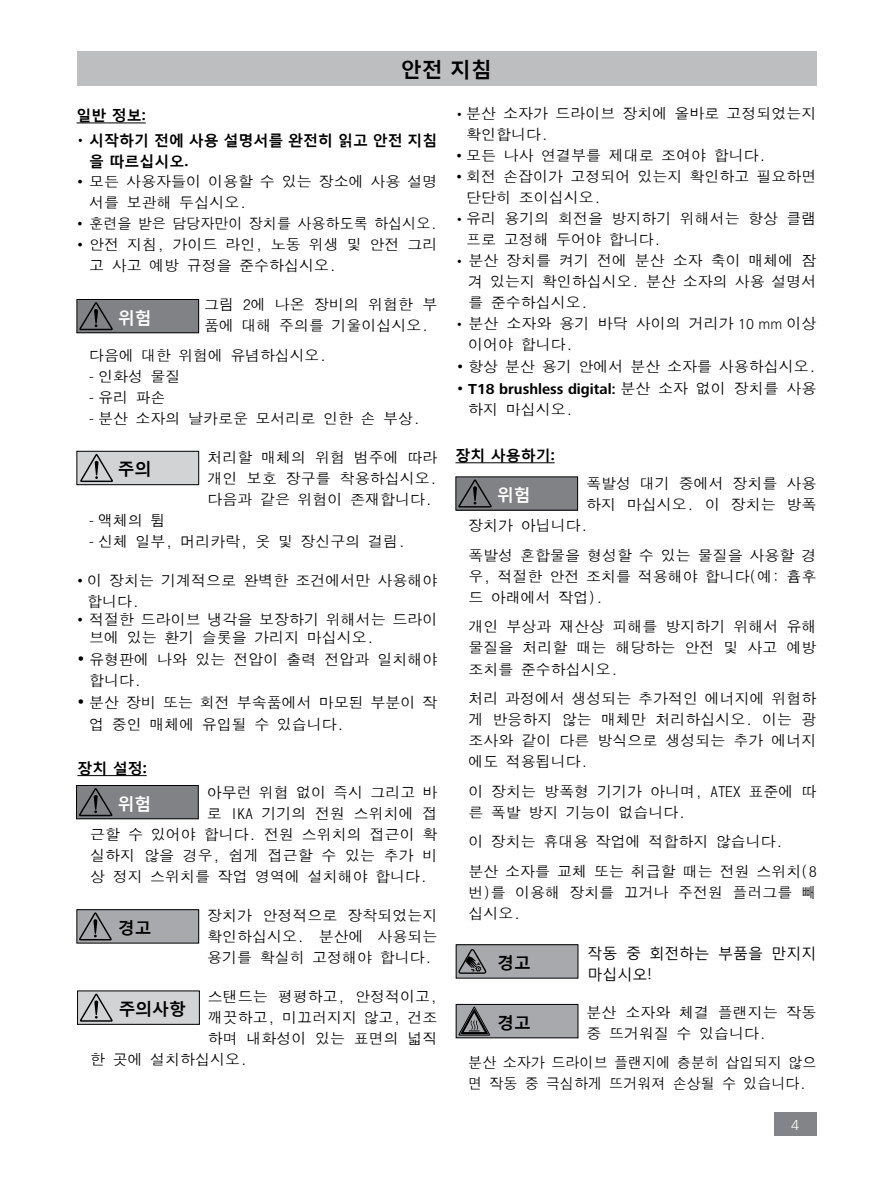
<style>
.page{position:relative;width:893px;height:1187px;background:#fff}
.page>*{position:absolute;margin:0;border:0;box-sizing:border-box;transform-origin:0 0}
.t1{font:700 21px "Malgun Gothic";color:#000}
.t2{font:700 16.8px "Malgun Gothic";color:#000}
.t3{font:700 16.8px "Malgun Gothic";color:#fff}
.t4{font:15px/21px "Dotum Che";color:#000}
.t5{font:15px/21px "Dotum Che";color:#000;scale:.94 1}
.t6{font:700 15px/21px "Malgun Gothic";color:#000}
.t7{font:700 15px "Frutiger Next IKA";color:#000}
.t8{font:15px/21px "Malgun Gothic";color:#000}
.t9{font:300 15px "Frutiger Next IKA";color:#fff}
.s1{font-family:"Frutiger Next IKA";font-weight:300}
.s2{font-size:18px}
.s3{font-family:"Frutiger Next IKA";font-weight:300;font-size:18px}
.s4{font-weight:300;font-size:18px}
.s5{font-family:"Dotum Che";font-weight:400}
</style>
<div class="page">
<div style="left:774px;top:1112px;width:42px;height:23px;background:#838487"></div>
<hr style="left:77px;top:122px;width:69px;height:1px;background:#000">
<hr style="left:455px;top:462px;width:100px;height:1px;background:#000">
<div style="left:77px;top:51px;width:739px;height:34px;background:#bcbec0"></div>
<hr style="left:77px;top:775px;width:70px;height:1px;background:#000">
<div style="left:456px;top:1004px;width:122px;height:33px;background:#a7a9ac"></div>
<div style="left:456px;top:1004px;width:122px;height:34px;border:1px solid #000"></div>
<svg style="left:459px;top:1006px;width:31px;height:29px"></svg>
<div style="left:456px;top:944px;width:122px;height:34px;background:#a7a9ac"></div>
<div style="left:456px;top:944px;width:122px;height:34px;border:1px solid #000"></div>
<svg style="left:458px;top:949px;width:28px;height:24px"></svg>
<div style="left:77px;top:299px;width:122px;height:34px;background:#808285"></div>
<div style="left:77px;top:299px;width:122px;height:34px;border:1px solid #000"></div>
<svg style="left:78px;top:301px;width:35px;height:33px"></svg>
<div style="left:456px;top:477px;width:122px;height:33px;background:#808285"></div>
<svg style="left:457px;top:479px;width:35px;height:32px"></svg>
<div style="left:77px;top:451px;width:122px;height:33px;background:#d1d3d4"></div>
<div style="left:77px;top:451px;width:122px;height:34px;border:1px solid #000"></div>
<svg style="left:79px;top:454px;width:34px;height:31px"></svg>
<div style="left:77px;top:909px;width:122px;height:34px;background:#a7a9ac"></div>
<div style="left:77px;top:909px;width:122px;height:34px;border:1px solid #000"></div>
<svg style="left:78px;top:911px;width:34px;height:33px"></svg>
<div style="left:77px;top:785px;width:121px;height:33px;background:#808285"></div>
<div style="left:76px;top:785px;width:123px;height:34px;border:1px solid #000"></div>
<svg style="left:78px;top:788px;width:34px;height:31px"></svg>
<div style="left:78px;top:990px;width:121px;height:34px;background:#d1d3d4"></div>
<svg style="left:79px;top:993px;width:34px;height:32px"></svg>
<h1 class="t1" style="left:401px;top:56px;width:93px">안전 지침</h1>
<p class="t6" style="left:77px;top:104px;width:71px">일반 정보:</p>
<p class="t6" style="left:89px;top:129px;width:350px;text-indent:-13px"><span class="s1">•</span> 시작하기 전에 사용 설명서를 완전히 읽고 안전 지침 을 따르십시오.</p>
<p class="t4" style="left:89px;top:171px;width:350px;text-indent:-13px">• 모든 사용자들이 이용할 수 있는 장소에 사용 설명 서를 보관해 두십시오.</p>
<p class="t5" style="left:77px;top:213px;width:385px">• 훈련을 받은 담당자만이 장치를 사용하도록 하십시오.</p>
<p class="t4" style="left:89px;top:234px;width:350px;text-indent:-13px">• 안전 지침, 가이드 라인, 노동 위생 및 안전 그리 고 사고 예방 규정을 준수하십시오.</p>
<p class="t4" style="left:204px;top:294px;width:235px">그림 2에 나온 장비의 위험한 부 품에 대해 주의를 기울이십시오.</p>
<p class="t4" style="left:89px;top:345px;width:239px">다음에 대한 위험에 유념하십시오.</p>
<p class="t4" style="left:89px;top:366px;width:93px"><span class="s1">-</span> 인화성 물질</p>
<p class="t4" style="left:89px;top:387px;width:78px"><span class="s1">-</span> 유리 파손</p>
<p class="t4" style="left:89px;top:408px;width:333px"><span class="s1">-</span> 분산 소자의 날카로운 모서리로 인한 손 부상.</p>
<p class="t4" style="left:207px;top:447px;width:231px;text-align:justify">처리할 매체의 위험 범주에 따라 개인 보호 장구를 착용하십시오. 다음과 같은 위험이 존재합니다.</p>
<p class="t4" style="left:89px;top:510px;width:78px"><span class="s1">-</span> 액체의 튐</p>
<p class="t4" style="left:89px;top:531px;width:318px"><span class="s1">-</span> 신체 일부, 머리카락, 옷 및 장신구의 걸림.</p>
<p class="t4" style="left:87px;top:570px;width:352px;text-indent:-11px">• 이 장치는 기계적으로 완벽한 조건에서만 사용해야 합니다.</p>
<p class="t4" style="left:89px;top:610px;width:350px;line-height:18px;text-indent:-13px">• 적절한 드라이브 냉각을 보장하기 위해서는 드라이 브에 있는 환기 슬롯을 가리지 마십시오.</p>
<p class="t4" style="left:89px;top:648px;width:350px;line-height:21.6px;text-indent:-13px"><span class="s2">•</span> 유형판에 나와 있는 전압이 출력 전압과 일치해야 합니다.</p>
<p class="t4" style="left:89px;top:691px;width:350px;line-height:21.6px;text-indent:-13px"><span class="s2">•</span> 분산 장비 또는 회전 부속품에서 마모된 부분이 작 업 중인 매체에 유입될 수 있습니다.</p>
<p class="t3" style="left:118px;top:306px;width:35px">위험</p>
<p class="t2" style="left:118px;top:458px;width:35px">주의</p>
<p class="t6" style="left:77px;top:756px;width:71px">장치 설정:</p>
<p class="t4" style="left:207px;top:782px;width:232px">아무런 위험 없이 즉시 그리고 바</p>
<p class="t4" style="left:207px;top:803px;width:232px">로 IKA 기기의 전원 스위치에 접</p>
<p class="t4" style="left:90px;top:824px;width:349px">근할 수 있어야 합니다. 전원 스위치의 접근이 확</p>
<p class="t4" style="left:90px;top:845px;width:349px">실하지 않을 경우, 쉽게 접근할 수 있는 추가 비</p>
<p class="t4" style="left:90px;top:866px;width:339px">상 정지 스위치를 작업 영역에 설치해야 합니다.</p>
<p class="t4" style="left:207px;top:905px;width:232px;text-align:justify">장치가 안정적으로 장착되었는지 확인하십시오. 분산에 사용되는 용기를 확실히 고정해야 합니다.</p>
<p class="t4" style="left:208px;top:986px;width:231px">스탠드는 평평하고, 안정적이고,</p>
<p class="t4" style="left:208px;top:1007px;width:231px">깨끗하고, 미끄러지지 않고, 건조</p>
<p class="t4" style="left:208px;top:1028px;width:231px">하며 내화성이 있는 표면의 넓직</p>
<p class="t4" style="left:90px;top:1049px;width:159px">한 곳에 설치하십시오.</p>
<p class="t3" style="left:118px;top:792px;width:35px">위험</p>
<p class="t2" style="left:118px;top:916px;width:35px">경고</p>
<p class="t2" style="left:119px;top:997px;width:69px">주의사항</p>
<p class="t4" style="left:466px;top:103px;width:352px;text-indent:-11px"><span class="s1">•</span> 분산 소자가 드라이브 장치에 올바로 고정되었는지 확인합니다.</p>
<p class="t4" style="left:456px;top:145px;width:312px">• 모든 나사 연결부를 제대로 조여야 합니다.</p>
<p class="t4" style="left:466px;top:166px;width:352px;text-indent:-11px">• 회전 손잡이가 고정되어 있는지 확인하고 필요하면 단단히 조이십시오.</p>
<p class="t4" style="left:466px;top:207px;width:352px;line-height:21.6px;text-indent:-11px"><span class="s1">•</span> 유리 용기의 회전을 방지하기 위해서는 항상 클램 프로 고정해 두어야 합니다.</p>
<p class="t4" style="left:468px;top:250px;width:350px;text-align:justify;text-indent:-13px"><span class="s1">•</span> 분산 장치를 켜기 전에 분산 소자 축이 매체에 잠 겨 있는지 확인하십시오. 분산 소자의 사용 설명서 를 준수하십시오.</p>
<p class="t4" style="left:468px;top:313px;width:350px;text-indent:-13px"><span class="s1">•</span> 분산 소자와 용기 바닥 사이의 거리가 <span class="s1">10 mm</span> 이상 이어야 합니다.</p>
<p class="t4" style="left:455px;top:356px;width:362px"><span class="s3">•</span> 항상 분산 용기 안에서 분산 소자를 사용하십시오.</p>
<p class="t7" style="left:455px;top:380px;width:362px"><span class="s4">•</span> T18 brushless digital: <span class="s5">분산 소자 없이 장치를 사용</span></p>
<p class="t4" style="left:468px;top:399px;width:106px">하지 마십시오.</p>
<p class="t6" style="left:455px;top:444px;width:101px">장치 사용하기:</p>
<p class="t3" style="left:497px;top:484px;width:35px">위험</p>
<p class="t4" style="left:586px;top:473px;width:232px">폭발성 대기 중에서 장치를 사용</p>
<p class="t4" style="left:586px;top:494px;width:232px">하지 마십시오. 이 장치는 방폭</p>
<p class="t4" style="left:468px;top:515px;width:121px">장치가 아닙니다.</p>
<p class="t4" style="left:468px;top:545px;width:350px;text-align:justify">폭발성 혼합물을 형성할 수 있는 물질을 사용할 경 우, 적절한 안전 조치를 적용해야 합니다(예: 흄후 드 아래에서 작업).</p>
<p class="t4" style="left:468px;top:616px;width:350px;text-align:justify">개인 부상과 재산상 피해를 방지하기 위해서 유해 물질을 처리할 때는 해당하는 안전 및 사고 예방 조치를 준수하십시오.</p>
<p class="t4" style="left:468px;top:688px;width:350px;text-align:justify">처리 과정에서 생성되는 추가적인 에너지에 위험하 게 반응하지 않는 매체만 처리하십시오. 이는 광 조사와 같이 다른 방식으로 생성되는 추가 에너지 에도 적용됩니다.</p>
<p class="t4" style="left:468px;top:780px;width:350px">이 장치는 방폭형 기기가 아니며, ATEX 표준에 따 른 폭발 방지 기능이 없습니다.</p>
<p class="t4" style="left:468px;top:827px;width:350px;line-height:29.5px">이 장치는 휴대용 작업에 적합하지 않습니다. 분산 소자를 교체 또는 취급할 때는 전원 스위치(8</p>
<p class="t4" style="left:468px;top:881px;width:350px">번)를 이용해 장치를 끄거나 주전원 플러그를 빼 십시오.</p>
<p class="t8" style="left:587px;top:942px;width:231px">작동 중 회전하는 부품을 만지지 마십시오!</p>
<p class="t4" style="left:587px;top:1001px;width:231px">분산 소자와 체결 플랜지는 작동 중 뜨거워질 수 있습니다.</p>
<p class="t5" style="left:468px;top:1052px;width:372px">분산 소자가 드라이브 플랜지에 충분히 삽입되지 않으 면 작동 중 극심하게 뜨거워져 손상될 수 있습니다.</p>
<p class="t2" style="left:497px;top:951px;width:35px">경고</p>
<p class="t2" style="left:497px;top:1011px;width:35px">경고</p>
<p class="t9" style="left:791px;top:1115px;width:9px">4</p>
</div>
